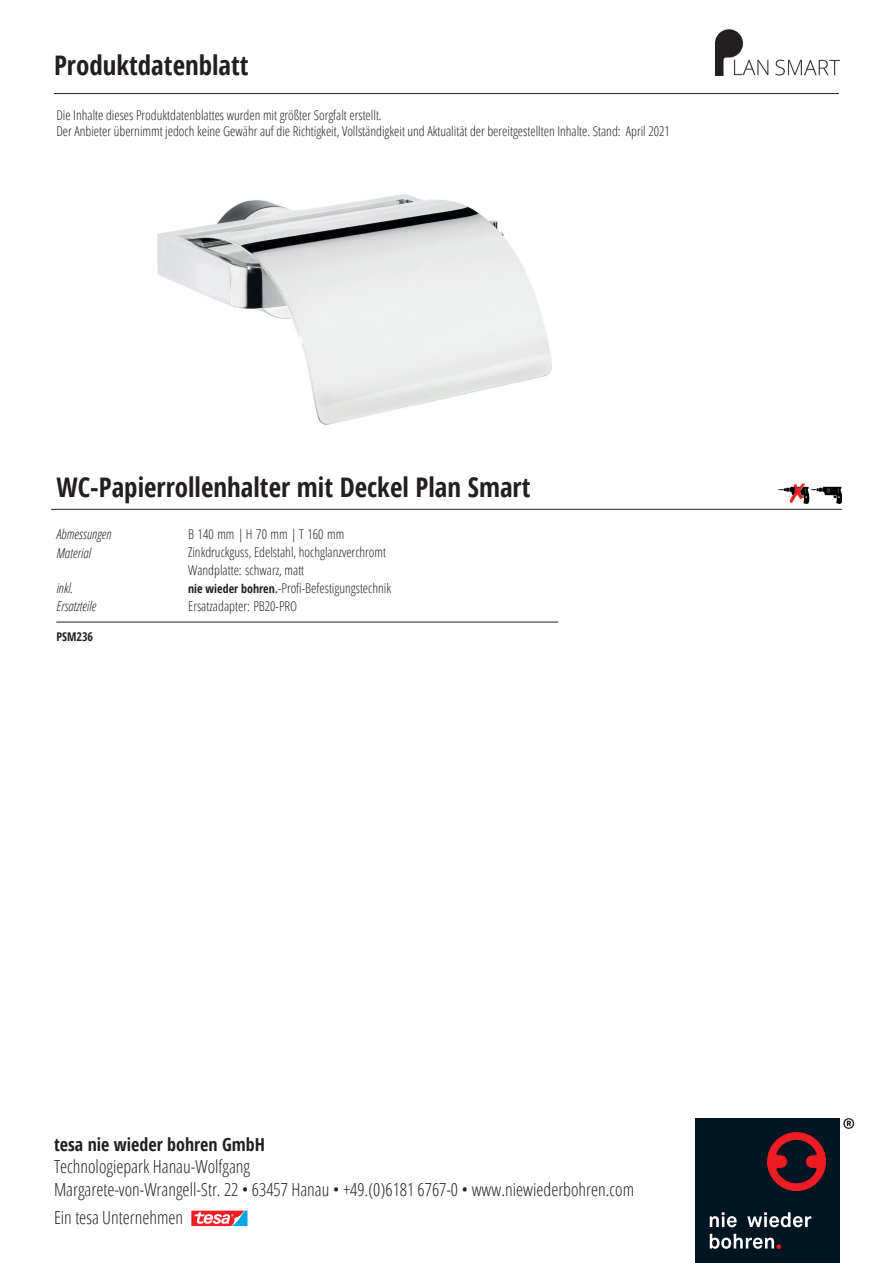
<style>
.page{position:relative;width:893px;height:1263px;background:#fff}
.page>*{position:absolute;margin:0;border:0;box-sizing:border-box;transform-origin:0 0}
.Produktname{font:700 condensed 27px "Open Sans";color:#231f20}
.t1{font:300 condensed 18px "Open Sans";color:#231f20}
.t2{font:700 condensed 18px "Open Sans";color:#231f20}
.Text{font:300 condensed 13.5px/18.1px "Open Sans";color:#231f20}
.Text_kursiv{font:italic 300 condensed 13.5px "Open Sans";color:#231f20}
.Text-2{font:700 condensed 12px "Open Sans";color:#231f20}
.s1{font-weight:700;font-size:12px}
.s2{font-weight:700;font-size:12px;color:#d1232a}
</style>
<div class="page">
<img style="left:157px;top:194px;width:395px;height:231px">
<img style="left:715px;top:29px;width:125px;height:46px">
<hr style="left:51px;top:509px;width:791px;height:1px;background:#231f20">
<img style="left:778px;top:483px;width:64px;height:21px">
<hr style="left:56px;top:622px;width:502px;height:1px;background:#231f20">
<div style="left:695px;top:1118px;width:145px;height:145px;background:#011622"></div>
<svg style="left:710px;top:1212px;width:27px;height:15px"></svg>
<svg style="left:747px;top:1212px;width:64px;height:15px"></svg>
<svg style="left:710px;top:1234px;width:71px;height:15px"></svg>
<svg style="left:767px;top:1132px;width:59px;height:59px"></svg>
<svg style="left:843px;top:1118px;width:11px;height:11px"></svg>
<svg style="left:191px;top:1210px;width:57px;height:17px"></svg>
<hr style="left:54px;top:93px;width:785px;height:1px;background:#231f20">
<p class="Produktname" style="left:54px;top:46px;width:196px">Produktdatenblatt</p>
<p class="Text" style="left:56px;top:105px;width:327px">Die Inhalte dieses Produktdatenblattes wurden mit größter Sorgfalt erstellt.</p>
<p class="Text" style="left:56px;top:122px;width:615px">Der Anbieter übernimmt jedoch keine Gewähr auf die Richtigkeit, Vollständigkeit und Aktualität der bereitgestellten Inhalte. Stand: April 2021</p>
<p class="Produktname" style="left:56px;top:468px;width:476px">WC-Papierrollenhalter mit Deckel Plan Smart</p>
<p class="Text_kursiv" style="left:56px;top:525px;width:57px">Abmessungen</p>
<p class="Text_kursiv" style="left:56px;top:543px;width:36px">Material</p>
<p class="Text_kursiv" style="left:56px;top:578px;width:18px">inkl.</p>
<p class="Text_kursiv" style="left:56px;top:597px;width:41px">Ersatzteile</p>
<p class="Text-2" style="left:56px;top:628px;width:38px">PSM236</p>
<p class="Text" style="left:188px;top:524px;width:204px">B 140 mm | H 70 mm | T 160 mm Zinkdruckguss, Edelstahl, hochglanzverchromt Wandplatte: schwarz, matt<br><span class="s1">nie wieder bohren</span><span class="s2">.</span>-Profi-Befestigungstechnik Ersatzadapter: PB20-PRO</p>
<p class="t2" style="left:54px;top:1132px;width:212px">tesa nie wieder bohren GmbH</p>
<p class="t1" style="left:54px;top:1154px;width:198px">Technologiepark Hanau-Wolfgang</p>
<p class="t1" style="left:54px;top:1177px;width:582px">Margarete-von-Wrangell-Str. 22 • 63457 Hanau • +49.(0)6181 6767-0 • www.niewiederbohren.com</p>
<p class="t1" style="left:54px;top:1205px;width:131px">Ein tesa Unternehmen</p>
</div>
